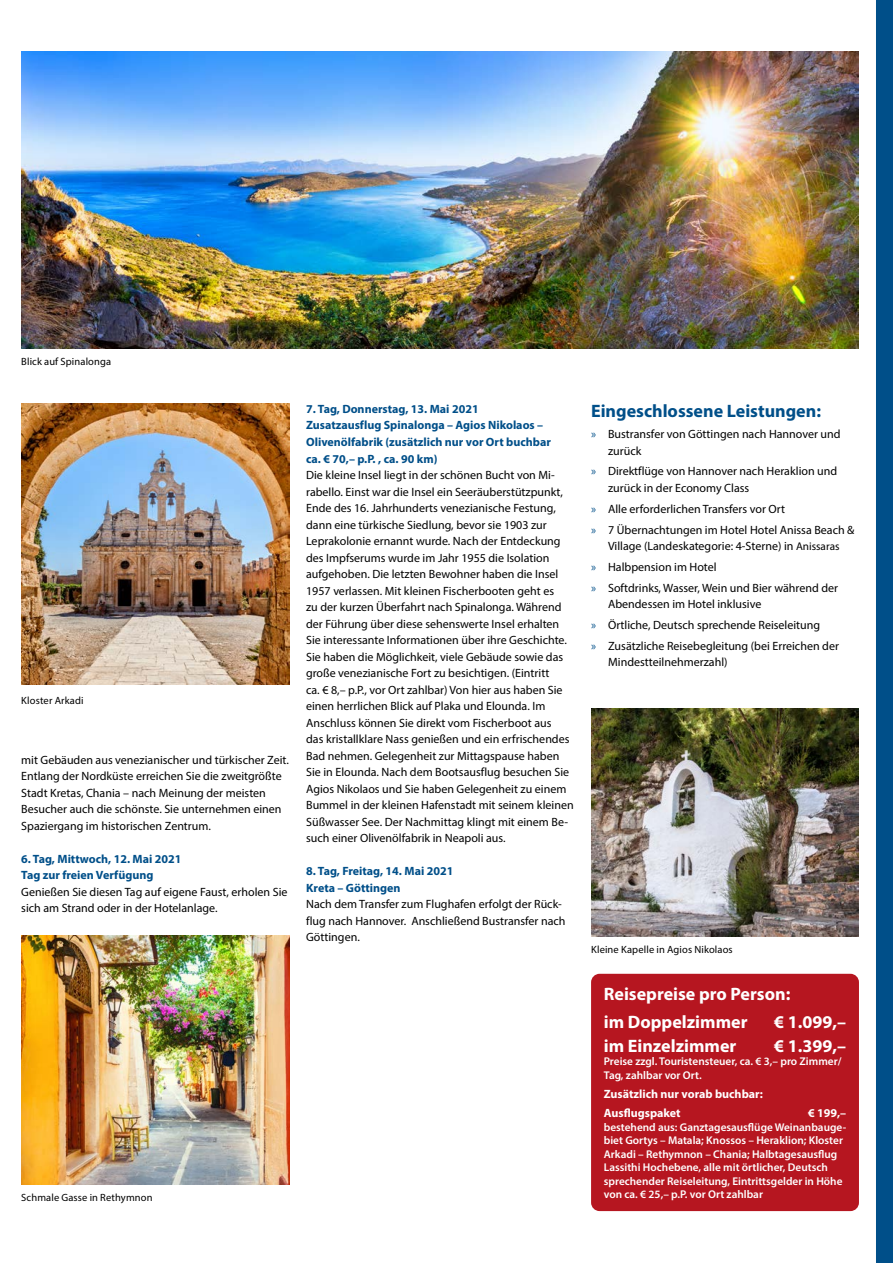
<style>
.page{position:relative;width:893px;height:1263px;background:#fff}
.page>*{position:absolute;margin:0;border:0;box-sizing:border-box;transform-origin:0 0}
.t1{font:700 18px/28px "Myriad Pro";color:#fff}
.t2{font:700 18px "Myriad Pro";color:#004f89}
.t3{font:12px/16.5px "Myriad Pro";color:#000}
.t4{font:700 12px/16.5px "Myriad Pro";color:#004f89}
.t5{font:700 12px/19.2px "Myriad Pro";color:#fff}
.t6{font:600 11.25px/13.5px "Myriad Pro";color:#fff}
.t7{font:10.5px "Myriad Pro";letter-spacing:.015em;color:#000}
.s1{color:#004f89}
.s2{font-size:11.25px}
</style>
<div class="page">
<div style="left:876px;top:0;width:17px;height:1263px;background:#004f89"></div>
<img style="left:21px;top:51px;width:838px;height:298px">
<img style="left:591px;top:709px;width:268px;height:228px">
<div style="left:591px;top:974px;width:268px;height:237px;background:#b61620;border-radius:9px"></div>
<img style="left:21px;top:935px;width:268px;height:249px">
<img style="left:21px;top:404px;width:268px;height:281px">
<p class="t7" style="left:21px;top:355px;width:91px">Blick auf Spinalonga</p>
<p class="t7" style="left:21px;top:694px;width:64px">Kloster Arkadi</p>
<p class="t3" style="left:21px;top:751px;width:269px">mit Gebäuden aus venezianischer und türkischer Zeit.<br>Entlang der Nordküste erreichen Sie die zweitgrößte Stadt Kretas, Chania – nach Meinung der meisten Besucher auch die schönste. Sie unternehmen einen Spaziergang im historischen Zentrum.</p>
<p class="t4" style="left:21px;top:850px;width:162px">6. Tag, Mittwoch, 12. Mai 2021<br>Tag zur freien Verfügung</p>
<p class="t3" style="left:21px;top:883px;width:268px">Genießen Sie diesen Tag auf eigene Faust, erholen Sie sich am Strand oder in der Hotelanlage.</p>
<p class="t4" style="left:306px;top:400px;width:246px">7. Tag, Donnerstag, 13. Mai 2021<br>Zusatzausflug Spinalonga – Agios Nikolaos – Olivenölfabrik (zusätzlich nur vor Ort buchbar ca. € 70,– p.P. , ca. 90 km)</p>
<p class="t3" style="left:306px;top:466px;width:269px">Die kleine Insel liegt in der schönen Bucht von Mi&shy;rabello. Einst war die Insel ein Seeräuberstützpunkt, Ende des 16. Jahrhunderts venezianische Festung, dann eine türkische Siedlung, bevor sie 1903 zur Leprakolonie ernannt wurde. Nach der Entdeckung des Impfserums wurde im Jahr 1955 die Isolation aufgehoben. Die letzten Bewohner haben die Insel 1957 verlassen. Mit kleinen Fischerbooten geht es<br>zu der kurzen Überfahrt nach Spinalonga. Während der Führung über diese sehenswerte Insel erhalten Sie interessante Informationen über ihre Geschichte.<br>Sie haben die Möglichkeit, viele Gebäude sowie das große venezianische Fort zu besichtigen. (Eintritt<br>ca. € 8,– p.P., vor Ort zahlbar) Von hier aus haben Sie einen herrlichen Blick auf Plaka und Elounda. Im Anschluss können Sie direkt vom Fischerboot aus<br>das kristallklare Nass genießen und ein erfrischendes Bad nehmen. Gelegenheit zur Mittagspause haben Sie in Elounda. Nach dem Bootsausflug besuchen Sie Agios Nikolaos und Sie haben Gelegenheit zu einem Bummel in der kleinen Hafenstadt mit seinem kleinen Süßwasser See. Der Nachmittag klingt mit einem Be&shy;such einer Olivenölfabrik in Neapoli aus.</p>
<p class="t4" style="left:306px;top:862px;width:149px">8. Tag, Freitag, 14. Mai 2021<br>Kreta – Göttingen</p>
<p class="t3" style="left:306px;top:895px;width:261px">Nach dem Transfer zum Flughafen erfolgt der Rück&shy;flug nach Hannover. Anschließend Bustransfer nach<br>Göttingen.</p>
<p class="t7" style="left:21px;top:1191px;width:133px">Schmale Gasse in Rethymnon</p>
<h1 class="t2" style="left:591px;top:400px;width:231px">Eingeschlossene Leistungen:</h1>
<p class="t3" style="left:608px;top:426px;width:234px;text-indent:-17px"><span class="s1">»</span> Bustransfer von Göttingen nach Hannover und zurück</p>
<p class="t3" style="left:608px;top:463px;width:231px;text-indent:-17px"><span class="s1">»</span> Direktflüge von Hannover nach Heraklion und zurück in der Economy Class</p>
<p class="t3" style="left:591px;top:498px;width:265px;line-height:20.7px"><span class="s1">»</span> Alle erforderlichen Transfers vor Ort<br><span class="s1">»</span> 7 Übernachtungen im Hotel Hotel Anissa Beach &amp;</p>
<p class="t3" style="left:591px;top:535px;width:250px;line-height:20.7px;text-indent:17px">Village (Landeskategorie: 4-Sterne) in <span class="s2">Anissaras </span><span class="s1">»</span> Halbpension im Hotel<br><span class="s1">»</span> Softdrinks, Wasser, Wein und Bier während der</p>
<p class="t3" style="left:591px;top:593px;width:249px;line-height:20.7px;text-indent:17px">Abendessen im Hotel inklusive<br><span class="s1">»</span> Örtliche, Deutsch sprechende Reiseleitung<br><span class="s1">»</span> Zusätzliche Reisebegleitung (bei Erreichen der</p>
<p class="t3" style="left:608px;top:653px;width:121px">Mindestteilnehmerzahl)</p>
<p class="t7" style="left:591px;top:943px;width:143px">Kleine Kapelle in Agios Nikolaos</p>
<h1 class="t1" style="left:604px;top:979px;width:188px">Reisepreise pro Person: im Doppelzimmer</h1>
<h1 class="t1" style="left:774px;top:1007px;width:73px">€ 1.099,–</h1>
<h1 class="t1" style="left:604px;top:1031px;width:134px">im Einzelzimmer</h1>
<h1 class="t1" style="left:774px;top:1031px;width:73px">€ 1.399,–</h1>
<p class="t6" style="left:604px;top:1054px;width:239px">Preise zzgl. Touristensteuer, ca. € 3,– pro Zimmer/<br>Tag, zahlbar vor Ort.</p>
<p class="t5" style="left:604px;top:1084px;width:160px">Zusätzlich nur vorab buchbar:<br>Ausflugspaket</p>
<p class="t5" style="left:808px;top:1103px;width:40px">€ 199,–</p>
<p class="t6" style="left:604px;top:1120px;width:244px">bestehend aus: Ganztagesausflüge Weinanbauge&shy;biet Gortys – Matala; Knossos – Heraklion; Kloster Arkadi – Rethymnon – Chania; Halbtagesausflug Lassithi Hochebene, alle mit örtlicher, Deutsch sprechender Reiseleitung, Eintrittsgelder in Höhe von ca. € 25,– p.P. vor Ort zahlbar</p>
</div>
